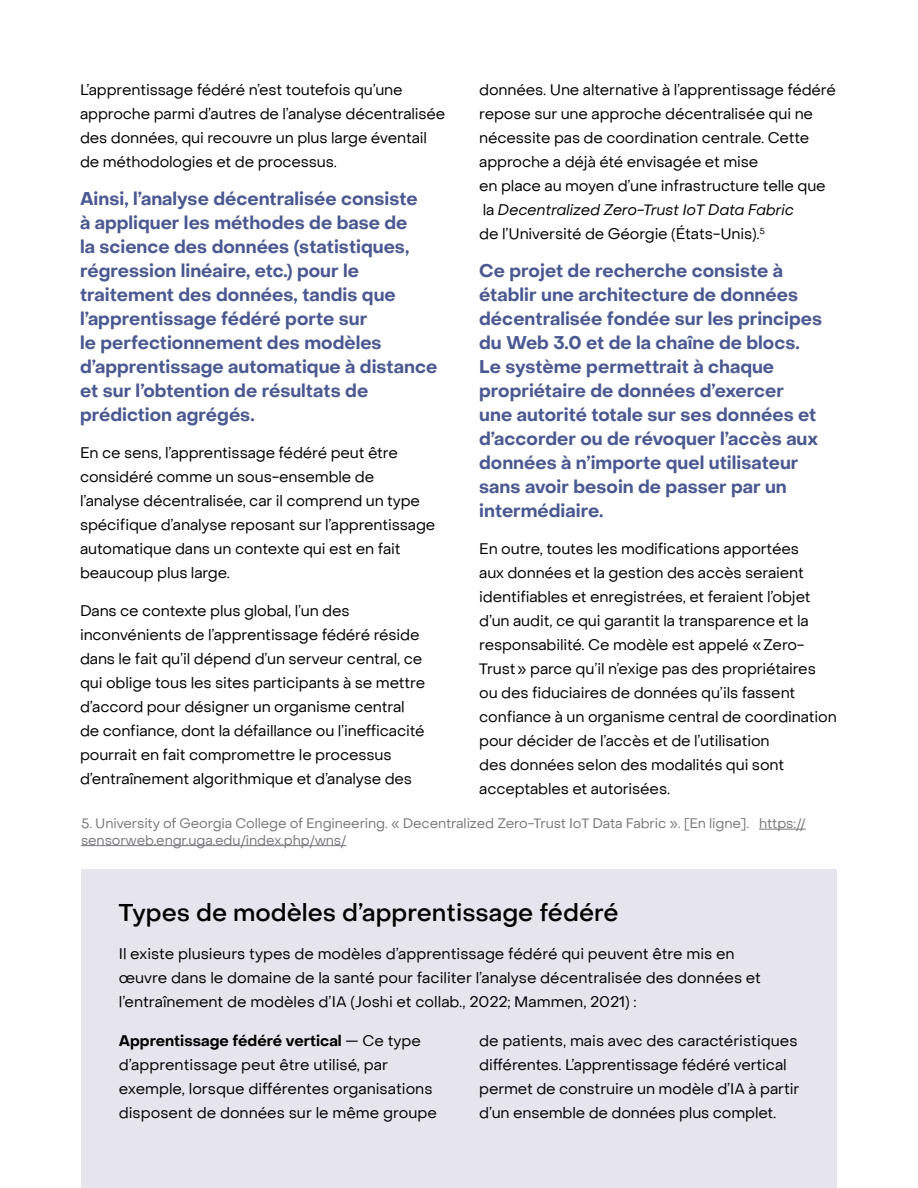
<style>
.page{position:relative;width:918px;height:1188px;background:#fff}
.page>*{position:absolute;margin:0;border:0;box-sizing:border-box;transform-origin:0 0}
.t1{font:500 24px "PP Object Sans";color:#000}
.t2{font:700 18px/24px "PP Object Sans";color:#4a5991}
.t3{font:15px/24px "PP Object Sans";letter-spacing:-.01em;color:#000}
.t4{font:13.5px/16.5px "PP Object Sans";letter-spacing:-.01em;color:#77787b}
.s1{font-style:italic}
.s2{font-weight:700}
</style>
<div class="page">
<div style="left:81px;top:870px;width:756px;height:318px;background:#e6e5ed"></div>
<hr style="left:759px;top:829px;width:47px;height:1px;background:#77787b">
<hr style="left:81px;top:845px;width:265px;height:1px;background:#77787b">
<p class="t3" style="left:80px;top:78px;width:367px">L’apprentissage fédéré n’est toutefois qu’une approche parmi d’autres de l’analyse décentralisée des données, qui recouvre un plus large éventail de méthodologies et de processus.</p>
<p class="t2" style="left:80px;top:187px;width:359px">Ainsi, l’analyse décentralisée consiste<br>à appliquer les méthodes de base de<br>la science des données (statistiques, régression linéaire, etc.) pour le traitement des données, tandis que l’apprentissage fédéré porte sur<br>le perfectionnement des modèles d’apprentissage automatique à distance et sur l’obtention de résultats de prédiction agrégés.</p>
<p class="t3" style="left:80px;top:441px;width:357px">En ce sens, l’apprentissage fédéré peut être considéré comme un sous-ensemble de l’analyse décentralisée, car il comprend un type spécifique d’analyse reposant sur l’apprentissage automatique dans un contexte qui est en fait beaucoup plus large.</p>
<p class="t3" style="left:80px;top:598px;width:347px">Dans ce contexte plus global, l’un des inconvénients de l’apprentissage fédéré réside dans le fait qu’il dépend d’un serveur central, ce qui oblige tous les sites participants à se mettre d’accord pour désigner un organisme central de confiance, dont la défaillance ou l’inefficacité pourrait en fait compromettre le processus d’entraînement algorithmique et d’analyse des</p>
<p class="t3" style="left:479px;top:78px;width:358px">données. Une alternative à l’apprentissage fédéré repose sur une approche décentralisée qui ne nécessite pas de coordination centrale. Cette approche a déjà été envisagée et mise<br>en place au moyen d’une infrastructure telle que la <span class="s1">Decentralized Zero-Trust IoT Data Fabric<br></span>de l’Université de Géorgie (États-Unis).<sup>5</sup></p>
<p class="t2" style="left:479px;top:259px;width:344px">Ce projet de recherche consiste à établir une architecture de données décentralisée fondée sur les principes du Web 3.0 et de la chaîne de blocs.<br>Le système permettrait à chaque propriétaire de données d’exercer<br>une autorité totale sur ses données et d’accorder ou de révoquer l’accès aux données à n’importe quel utilisateur sans avoir besoin de passer par un intermédiaire.</p>
<p class="t3" style="left:479px;top:537px;width:359px">En outre, toutes les modifications apportées<br>aux données et la gestion des accès seraient identifiables et enregistrées, et feraient l’objet d’un audit, ce qui garantit la transparence et la responsabilité. Ce modèle est appelé «Zero-Trust» parce qu’il n’exige pas des propriétaires ou des fiduciaires de données qu’ils fassent confiance à un organisme central de coordination pour décider de l’accès et de l’utilisation<br>des données selon des modalités qui sont acceptables et autorisées.</p>
<p class="t4" style="left:81px;top:815px;width:726px">5. University of Georgia College of Engineering. « Decentralized Zero-Trust IoT Data Fabric ». [En ligne]. https:// sensorweb.engr.uga.edu/index.php/wns/</p>
<h1 class="t1" style="left:119px;top:898px;width:501px">Types de modèles d’apprentissage fédéré</h1>
<p class="t3" style="left:119px;top:942px;width:644px">Il existe plusieurs types de modèles d’apprentissage fédéré qui peuvent être mis en œuvre dans le domaine de la santé pour faciliter l’analyse décentralisée des données et l’entraînement de modèles d’IA (Joshi et collab., 2022; Mammen, 2021) :</p>
<p class="t3" style="left:119px;top:1029px;width:320px"><span class="s2">Apprentissage fédéré vertical</span> — Ce type d’apprentissage peut être utilisé, par exemple, lorsque différentes organisations disposent de données sur le même groupe</p>
<p class="t3" style="left:479px;top:1029px;width:322px">de patients, mais avec des caractéristiques différentes. L’apprentissage fédéré vertical permet de construire un modèle d’IA à partir d’un ensemble de données plus complet.</p>
</div>
